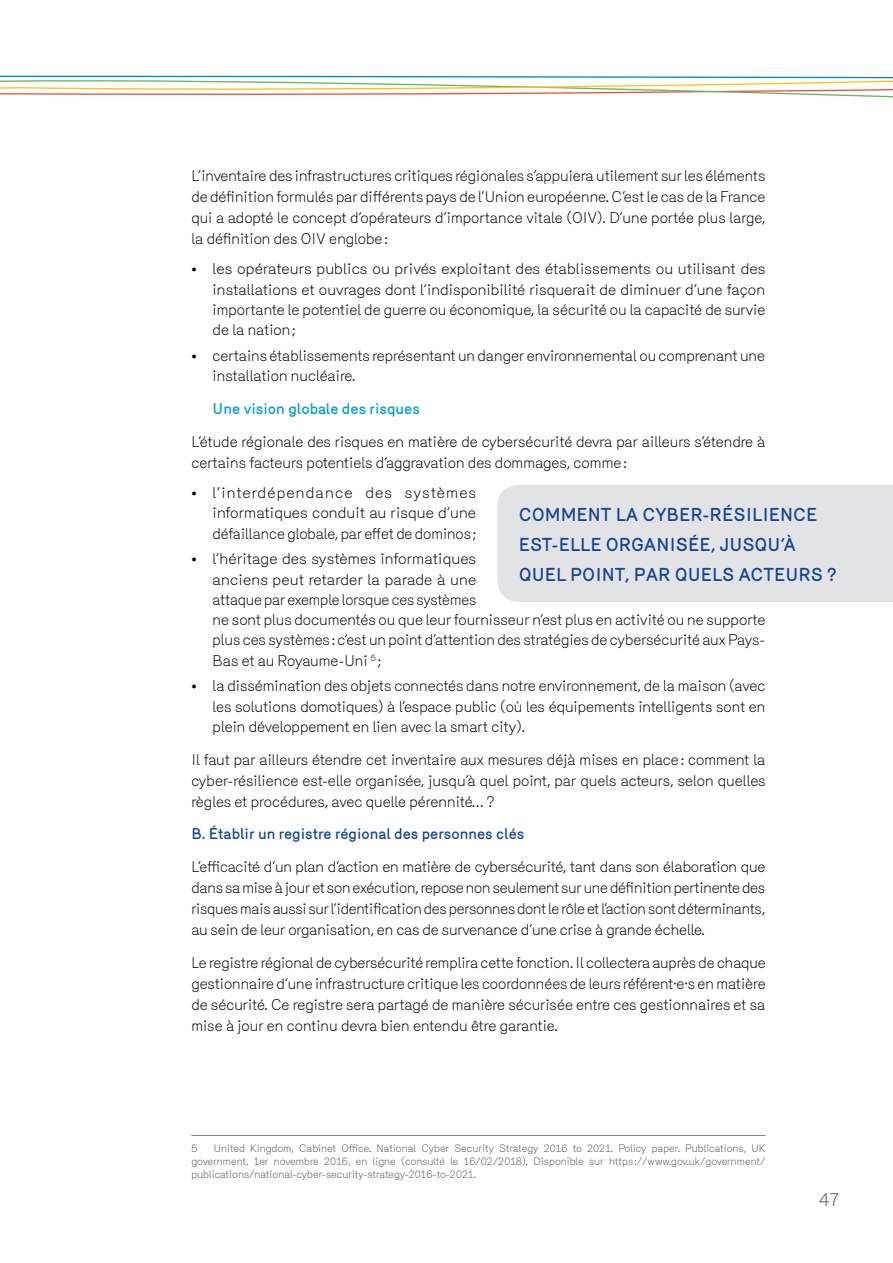
<style>
.page{position:relative;width:893px;height:1263px;background:#fff}
.page>*{position:absolute;margin:0;border:0;box-sizing:border-box;transform-origin:0 0}
.t1{font:500 18px/30px "Merkury";color:#154396}
.t2{font:300 18px "Merkury";color:#58595b}
.t3{font:300 15px/20.2px "Merkury";color:#000;text-align:justify}
.t4{font:500 15px "Merkury";color:#154396}
.t5{font:500 15px "Merkury";color:#009cd2}
.t6{font:300 10.5px/12.8px "Merkury";color:#58595b;text-align:justify}
</style>
<div class="page">
<div style="left:497px;top:485px;width:396px;height:117px;background:#e2e3e4"></div>
<svg style="left:0;top:75px;width:893px;height:23px"></svg>
<hr style="left:191px;top:1135px;width:574px;height:1px;background:#7f8486">
<p class="t3" style="left:191px;top:164px;width:576px;line-height:21px">L’inventaire des infrastructures critiques régionales s’appuiera utilement sur les éléments de définition formulés par différents pays de l’Union européenne. C’est le cas de la France qui a adopté le concept d’opérateurs d’importance vitale (OIV). D’une portée plus large, la définition des OIV englobe:</p>
<p class="t3" style="left:213px;top:258px;width:554px;text-indent:-21px">• les opérateurs publics ou privés exploitant des établissements ou utilisant des installations et ouvrages dont l’indisponibilité risquerait de diminuer d’une façon importante le potentiel de guerre ou économique, la sécurité ou la capacité de survie de la nation;</p>
<p class="t3" style="left:213px;top:344px;width:554px;text-indent:-21px">• certains établissements représentant un danger environnemental ou comprenant une installation nucléaire.</p>
<p class="t5" style="left:213px;top:398px;width:209px">Une vision globale des risques</p>
<p class="t3" style="left:191px;top:430px;width:576px;line-height:21px">L’étude régionale des risques en matière de cybersécurité devra par ailleurs s’étendre à certains facteurs potentiels d’aggravation des dommages, comme:</p>
<p class="t3" style="left:213px;top:481px;width:265px;text-indent:-21px">• l’interdépendance des systèmes informatiques conduit au risque d’une défaillance globale, par effet de dominos;</p>
<p class="t3" style="left:213px;top:548px;width:554px;text-align:left;text-indent:-21px">• l’héritage des systèmes informatiques<br>anciens peut retarder la parade à une<br>attaque par exemple lorsque ces systèmes<br>ne sont plus documentés ou que leur fournisseur n’est plus en activité ou ne supporte plus ces systèmes: c’est un point d’attention des stratégies de cybersécurité aux Pays-Bas et au Royaume-Uni <sup>5</sup> ;</p>
<p class="t3" style="left:213px;top:675px;width:554px;text-indent:-21px">• la dissémination des objets connectés dans notre environnement, de la maison (avec les solutions domotiques) à l’espace public (où les équipements intelligents sont en plein développement en lien avec la smart city).</p>
<p class="t3" style="left:191px;top:747px;width:576px;line-height:21px">Il faut par ailleurs étendre cet inventaire aux mesures déjà mises en place: comment la cyber-résilience est-elle organisée, jusqu’à quel point, par quels acteurs, selon quelles règles et procédures, avec quelle pérennité… ?</p>
<p class="t4" style="left:191px;top:823px;width:334px">B. Établir un registre régional des personnes clés</p>
<p class="t3" style="left:191px;top:855px;width:576px;line-height:21px">L’efficacité d’un plan d’action en matière de cybersécurité, tant dans son élaboration que dans sa mise à jour et son exécution, repose non seulement sur une définition pertinente des risques mais aussi sur l’identification des personnes dont le rôle et l’action sont déterminants, au sein de leur organisation, en cas de survenance d’une crise à grande échelle.</p>
<p class="t3" style="left:191px;top:951px;width:576px;line-height:21px">Le registre régional de cybersécurité remplira cette fonction. Il collectera auprès de chaque gestionnaire d’une infrastructure critique les coordonnées de leurs référent·e·s en matière de sécurité. Ce registre sera partagé de manière sécurisée entre ces gestionnaires et sa mise à jour en continu devra bien entendu être garantie.</p>
<p class="t1" style="left:519px;top:498px;width:319px">COMMENT LA CYBER-RÉSILIENCE<br>EST-ELLE ORGANISÉE, JUSQU’À<br>QUEL POINT, PAR QUELS ACTEURS ?</p>
<p class="t6" style="left:191px;top:1141px;width:576px;text-indent:23px">United Kingdom, Cabinet Office. National Cyber Security Strategy 2016 to 2021. Policy paper. Publications, UK government, 1er novembre 2016, en ligne (consulté le 16/02/2018). Disponible sur https ://www.gov.uk/government/ publications/national-cyber-security-strategy-2016-to-2021.</p>
<p class="t6" style="left:191px;top:1141px;width:8px">5</p>
<p class="t2" style="left:819px;top:1186px;width:22px">47</p>
</div>
